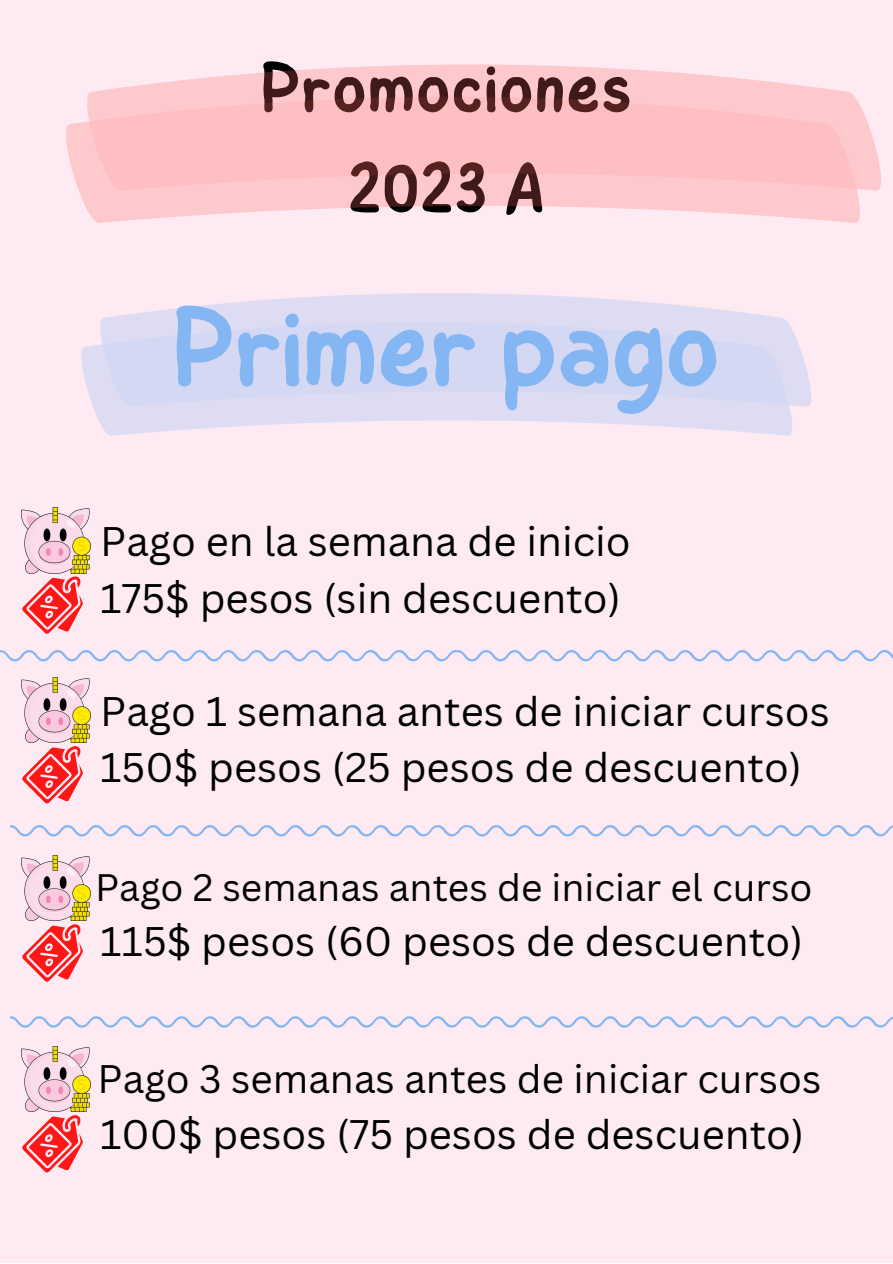
<style>
.page{position:relative;width:893px;height:1264px;background:#fff}
.page>*{position:absolute;margin:0;border:0;box-sizing:border-box;transform-origin:0 0}
.t1{font:500 114.3px "Childos Arabic";letter-spacing:-.02em;color:#84b6f4}
.t2{font:500 72px/100.1px "Childos Arabic";color:#000;text-align:center}
.t3{font:40.2px/56.2px "Canva Sans";color:#000}
.t4{font:38.7px "Canva Sans";color:#000}
.t5{font:37.2px "Canva Sans";color:#000}
</style>
<div class="page">
<div style="left:0;top:0;width:892px;height:1262px;background:#fdeaf2"></div>
<svg style="left:101px;top:293px;width:710px;height:113px;fill:#dedcf2"></svg>
<svg style="left:81px;top:322px;width:711px;height:114px;background:#dcdbf2"></svg>
<svg style="left:88px;top:64px;width:793px;height:127px;fill:#fdc9cd"></svg>
<svg style="left:66px;top:97px;width:794px;height:126px;background:#fdc6ca"></svg>
<img style="left:21px;top:508px;width:69px;height:65px">
<svg style="left:22px;top:576px;width:61px;height:57px"></svg>
<img style="left:21px;top:677px;width:69px;height:65px">
<svg style="left:22px;top:746px;width:61px;height:57px"></svg>
<img style="left:21px;top:855px;width:69px;height:65px">
<svg style="left:22px;top:924px;width:61px;height:57px"></svg>
<img style="left:21px;top:1046px;width:69px;height:65px">
<svg style="left:22px;top:1115px;width:61px;height:57px"></svg>
<svg style="left:0;top:650px;width:892px;height:11px"></svg>
<svg style="left:10px;top:825px;width:882px;height:11px"></svg>
<svg style="left:10px;top:1016px;width:882px;height:11px"></svg>
<h2 class="t2" style="left:260px;top:39px;width:373px">Promociones<br>2023 A</h2>
<h1 class="t1" style="left:172px;top:266px;width:550px">Primer pago</h1>
<p class="t3" style="left:100px;top:513px;width:532px">Pago en la semana de inicio<br>175$ pesos (sin descuento)</p>
<p class="t3" style="left:100px;top:682px;width:731px">Pago 1 semana antes de iniciar cursos<br>150$ pesos (25 pesos de descuento)</p>
<p class="t5" style="left:95px;top:861px;width:719px">Pago 2 semanas antes de iniciar el curso</p>
<p class="t3" style="left:100px;top:912px;width:704px">115$ pesos (60 pesos de descuento)</p>
<p class="t4" style="left:98px;top:1051px;width:725px">Pago 3 semanas antes de iniciar cursos</p>
<p class="t3" style="left:100px;top:1105px;width:705px">100$ pesos (75 pesos de descuento)</p>
</div>
